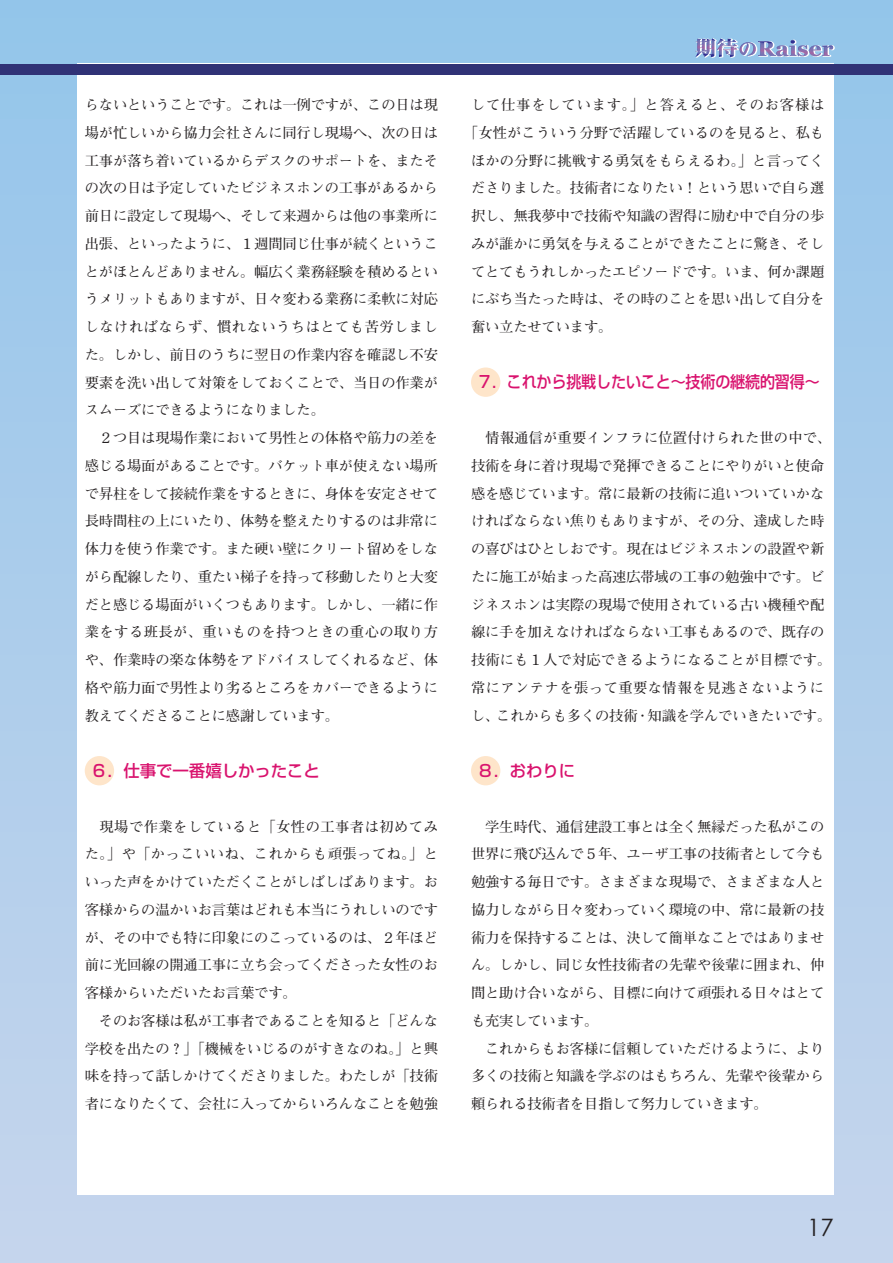
<style>
.page{position:relative;width:893px;height:1263px;background:#fff}
.page>*{position:absolute;margin:0;border:0;box-sizing:border-box;transform-origin:0 0}
.t1{font:24px "Century Gothic";color:#231f20}
.大見出し-1行{font:500 16.5px "Shin Go Pr 5";letter-spacing:-.01em;color:#d9136e;scale:.91 1}
.大見出し-1行-2{font:500 16.5px "Shin Go Pr 5";letter-spacing:-.01em;color:#d9136e}
.本文{font:700 14.25px/27.8px "Futo Min A101 Pr 5";letter-spacing:-.01em;color:#231f20;text-align:justify}
.本文-2{font:700 14.25px "Futo Min A101 Pr 5";letter-spacing:.01em;color:#231f20}
.本文-3{font:700 14.25px "Futo Min A101 Pr 5";letter-spacing:.06em;color:#231f20}
</style>
<div class="page">
<div style="left:0;top:0;width:893px;height:1263px;background:linear-gradient(to bottom,#93c4e9,#c6d5ed)"></div>
<svg style="left:0;top:0;width:1px;height:1263px"></svg>
<div style="left:77px;top:64px;width:756px;height:1131px;background:#fff"></div>
<div style="left:0;top:64px;width:893px;height:10px;background:#303276"></div>
<svg style="left:695px;top:38px;width:140px;height:20px;background:#9eb0d8"></svg>
<div style="left:471px;top:367px;width:29px;height:30px;background:#fee5ca;border-radius:50%"></div>
<div style="left:471px;top:756px;width:29px;height:29px;background:#fee5ca;border-radius:50%"></div>
<div style="left:85px;top:756px;width:29px;height:29px;background:#fee5ca;border-radius:50%"></div>
<p class="本文" style="left:85px;top:90px;width:355px">らないということです。これは一例ですが、この日は現場が忙しいから協力会社さんに同行し現場へ、次の日は工事が落ち着いているからデスクのサポートを、またその次の日は予定していたビジネスホンの工事があるから前日に設定して現場へ、そして来週からは他の事業所に出張、といったように、１週間同じ仕事が続くということがほとんどありません。幅広く業務経験を積めるというメリットもありますが、日々変わる業務に柔軟に対応しなければならず、慣れないうちはとても苦労しました。しかし、前日のうちに翌日の作業内容を確認し不安要素を洗い出して対策をしておくことで、当日の作業がスムーズにできるようになりました。</p>
<p class="本文" style="left:85px;top:423px;width:355px">　２つ目は現場作業において男性との体格や筋力の差を感じる場面があることです。バケット車が使えない場所で昇柱をして接続作業をするときに、身体を安定させて長時間柱の上にいたり、体勢を整えたりするのは非常に体力を使う作業です。また硬い壁にクリート留めをしながら配線したり、重たい梯子を持って移動したりと大変だと感じる場面がいくつもあります。しかし、一緒に作業をする班長が、重いものを持つときの重心の取り方や、作業時の楽な体勢をアドバイスしてくれるなど、体格や筋力面で男性より劣るところをカバーできるように教えてくださることに感謝しています。</p>
<p class="大見出し-1行-2" style="left:91px;top:757px;width:231px">６．仕事で一番嬉しかったこと</p>
<p class="本文" style="left:85px;top:811px;width:355px">　現場で作業をしていると「女性の工事者は初めてみた。」や「かっこいいね、これからも頑張ってね。」といった声をかけていただくことがしばしばあります。お客様からの温かいお言葉はどれも本当にうれしいのですが、その中でも特に印象にのこっているのは、２年ほど前に光回線の開通工事に立ち会ってくださった女性のお客様からいただいたお言葉です。</p>
<p class="本文" style="left:85px;top:1005px;width:355px">　そのお客様は私が工事者であることを知ると「どんな学校を出たの？」「機械をいじるのがすきなのね。」と興味を持って話しかけてくださりました。わたしが「技術者になりたくて、会社に入ってからいろんなことを勉強</p>
<p class="本文-3" style="left:471px;top:94px;width:355px">して仕事をしています。」と答えると、そのお客様は</p>
<p class="本文-2" style="left:464px;top:121px;width:362px">「女性がこういう分野で活躍しているのを見ると、私も</p>
<p class="本文-2" style="left:471px;top:149px;width:355px">ほかの分野に挑戦する勇気をもらえるわ。」と言ってく</p>
<p class="本文" style="left:471px;top:173px;width:355px">ださりました。技術者になりたい！という思いで自ら選</p>
<p class="本文" style="left:471px;top:201px;width:355px">択し、無我夢中で技術や知識の習得に励む中で自分の歩</p>
<p class="本文" style="left:471px;top:228px;width:355px">みが誰かに勇気を与えることができたことに驚き、そし</p>
<p class="本文" style="left:471px;top:256px;width:355px">てとてもうれしかったエピソードです。いま、何か課題</p>
<p class="本文" style="left:471px;top:284px;width:355px">にぶち当たった時は、その時のことを思い出して自分を</p>
<p class="本文" style="left:471px;top:312px;width:143px">奮い立たせています。</p>
<p class="大見出し-1行" style="left:477px;top:369px;width:378px">７．これから挑戦したいこと～技術の継続的習得～</p>
<p class="本文" style="left:471px;top:423px;width:362px;text-align:left">　情報通信が重要インフラに位置付けられた世の中で、技術を身に着け現場で発揮できることにやりがいと使命感を感じています。常に最新の技術に追いついていかなければならない焦りもありますが、その分、達成した時の喜びはひとしおです。現在はビジネスホンの設置や新たに施工が始まった高速広帯域の工事の勉強中です。ビジネスホンは実際の現場で使用されている古い機種や配線に手を加えなければならない工事もあるので、既存の技術にも１人で対応できるようになることが目標です。常にアンテナを張って重要な情報を見逃さないようにし、これからも多くの技術・知識を学んでいきたいです。</p>
<p class="大見出し-1行-2" style="left:477px;top:757px;width:100px">８．おわりに</p>
<p class="本文" style="left:471px;top:811px;width:355px">　学生時代、通信建設工事とは全く無縁だった私がこの世界に飛び込んで５年、ユーザ工事の技術者として今も勉強する毎日です。さまざまな現場で、さまざまな人と協力しながら日々変わっていく環境の中、常に最新の技術力を保持することは、決して簡単なことではありません。しかし、同じ女性技術者の先輩や後輩に囲まれ、仲間と助け合いながら、目標に向けて頑張れる日々はとても充実しています。</p>
<p class="本文" style="left:471px;top:1033px;width:355px">　これからもお客様に信頼していただけるように、より多くの技術と知識を学ぶのはもちろん、先輩や後輩から頼られる技術者を目指して努力していきます。</p>
<h1 class="t1" style="left:807px;top:1210px;width:28px">17</h1>
</div>
